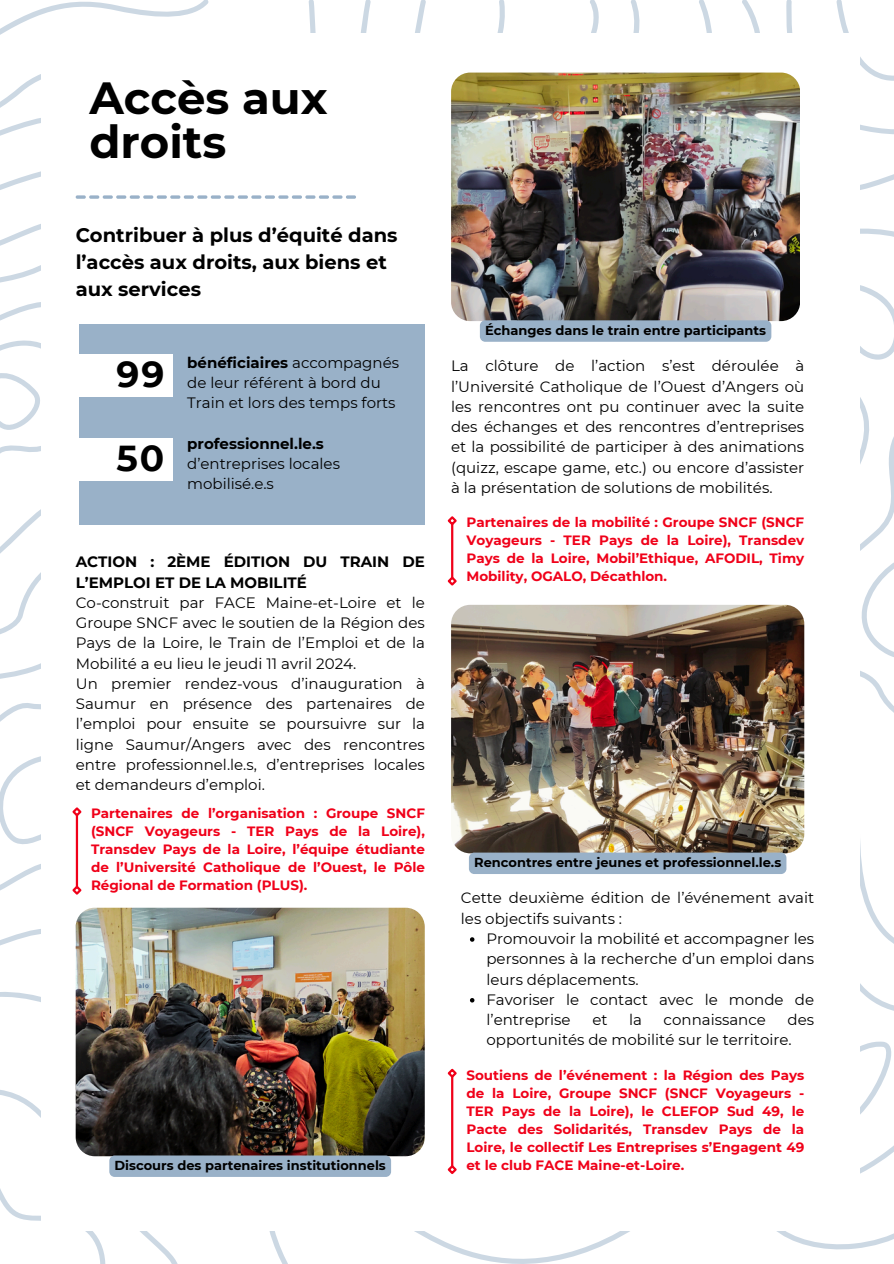
<style>
.page{position:relative;width:894px;height:1264px;background:#fff}
.page>*{position:absolute;margin:0;border:0;box-sizing:border-box;transform-origin:0 0}
.t1{font:700 45px/43.8px "Montserrat";color:#000}
.t2{font:700 36px "Montserrat";color:#000}
.t3{font:700 19.5px/27px "Montserrat";color:#000}
.t4{font:15px/20.2px "Montserrat";color:#000}
.t5{font:700 13.5px/18px "Montserrat";color:#f00019;text-align:justify}
.t6{font:700 13.05px "Montserrat";color:#000}
.s1{font-weight:700}
</style>
<div class="page">
<svg style="left:0;top:0;width:426px;height:190px"></svg>
<svg style="left:414px;top:1231px;width:479px;height:32px"></svg>
<svg style="left:742px;top:0;width:151px;height:190px"></svg>
<svg style="left:860px;top:285px;width:33px;height:427px"></svg>
<svg style="left:860px;top:1041px;width:32px;height:74px"></svg>
<svg style="left:0;top:340px;width:41px;height:197px"></svg>
<svg style="left:0;top:756px;width:41px;height:175px"></svg>
<div style="left:42px;top:33px;width:817px;height:1197px;background:#fff"></div>
<svg style="left:76px;top:195px;width:280px;height:4px"></svg>
<img style="left:76px;top:907px;width:348px;height:249px;border-radius:19px">
<svg style="left:0;top:1144px;width:391px;height:119px"></svg>
<div style="left:80px;top:324px;width:344px;height:200px;background:#99b1c8"></div>
<div style="left:76px;top:438px;width:96px;height:42px;background:#fff"></div>
<div style="left:76px;top:354px;width:96px;height:43px;background:#fff"></div>
<hr style="left:76px;top:814px;width:2px;height:73px;background:#f00019">
<svg style="left:72px;top:883px;width:10px;height:12px"></svg>
<svg style="left:72px;top:807px;width:10px;height:11px"></svg>
<hr style="left:451px;top:1076px;width:2px;height:90px;background:#f00019">
<svg style="left:447px;top:1162px;width:10px;height:12px"></svg>
<svg style="left:447px;top:1068px;width:10px;height:11px"></svg>
<svg style="left:470px;top:998px;width:4px;height:4px"></svg>
<hr style="left:451px;top:523px;width:2px;height:55px;background:#f00019">
<svg style="left:447px;top:574px;width:10px;height:12px"></svg>
<svg style="left:447px;top:516px;width:10px;height:11px"></svg>
<img style="left:451px;top:605px;width:353px;height:248px;border-radius:19px">
<div style="left:469px;top:852px;width:317px;height:22px;background:#99b1c8;border-radius:5px"></div>
<img style="left:451px;top:73px;width:348px;height:248px;border-radius:19px">
<div style="left:479px;top:320px;width:292px;height:22px;background:#99b1c8;border-radius:5px"></div>
<p class="t1" style="left:89px;top:76px;width:240px">Accès aux droits</p>
<p class="t3" style="left:76px;top:221px;width:323px">Contribuer à plus d’équité dans l’accès aux droits, aux biens et aux services</p>
<h3 class="t2" style="left:117px;top:352px;width:49px">99</h3>
<h3 class="t2" style="left:117px;top:435px;width:49px">50</h3>
<p class="t4" style="left:187px;top:352px;width:213px"><span class="s1">bénéficiaires</span> accompagnés de leur référent à bord du<br>Train et lors des temps forts</p>
<h2 class="t4" style="left:187px;top:433px;width:154px"><span class="s1">professionnel.le.s </span>d’entreprises locales mobilisé.e.s</h2>
<h3 class="t4" style="left:76px;top:552px;width:350px"><span class="s1">ACTION : 2ÈME ÉDITION DU TRAIN DE L’EMPLOI ET DE LA MOBILITÉ<br></span>Co-construit par FACE Maine-et-Loire et le Groupe SNCF avec le soutien de la Région des Pays de la Loire, le Train de l’Emploi et de la Mobilité a eu lieu le jeudi 11 avril 2024.<br>Un premier rendez-vous d’inauguration à Saumur en présence des partenaires de l’emploi pour ensuite se poursuivre sur la ligne Saumur/Angers avec des rencontres entre professionnel.le.s, d’entreprises locales et demandeurs d’emploi.</h3>
<p class="t5" style="left:91px;top:804px;width:335px">Partenaires de l’organisation : Groupe SNCF (SNCF Voyageurs - TER Pays de la Loire), Transdev Pays de la Loire, l’équipe étudiante de l’Université Catholique de l’Ouest, le Pôle Régional de Formation (PLUS).</p>
<h1 class="t6" style="left:114px;top:1157px;width:273px">Discours des partenaires institutionnels</h1>
<p class="t6" style="left:485px;top:322px;width:282px">Échanges dans le train entre participants</p>
<p class="t4" style="left:451px;top:356px;width:354px;text-align:justify">La clôture de l’action s’est déroulée à l’Université Catholique de l’Ouest d’Angers où les rencontres ont pu continuer avec la suite des échanges et des rencontres d’entreprises et la possibilité de participer à des animations (quizz, escape game, etc.) ou encore d’assister à la présentation de solutions de mobilités.</p>
<p class="t5" style="left:466px;top:513px;width:339px">Partenaires de la mobilité : Groupe SNCF (SNCF Voyageurs - TER Pays de la Loire), Transdev Pays de la Loire, Mobil’Ethique, AFODIL, Timy Mobility, OGALO, Décathlon.</p>
<p class="t6" style="left:474px;top:854px;width:308px">Rencontres entre jeunes et professionnel.le.s</p>
<h3 class="t4" style="left:461px;top:888px;width:354px">Cette deuxième édition de l’événement avait les objectifs suivants :</h3>
<p class="t4" style="left:486px;top:928px;width:329px;text-align:justify">Promouvoir la mobilité et accompagner les personnes à la recherche d’un emploi dans leurs déplacements.</p>
<p class="t4" style="left:486px;top:989px;width:329px">Favoriser le contact avec le monde de l’entreprise</p>
<p class="t4" style="left:486px;top:1009px;width:329px;text-indent:301px">des opportunités de mobilité sur le territoire.</p>
<p class="t4" style="left:592px;top:1009px;width:17px">et</p>
<p class="t4" style="left:629px;top:1009px;width:14px">la</p>
<p class="t4" style="left:663px;top:1009px;width:104px">connaissance</p>
<p class="t5" style="left:466px;top:1065px;width:339px">Soutiens de l’événement : la Région des Pays de la Loire, Groupe SNCF (SNCF Voyageurs - TER Pays de la Loire), le CLEFOP Sud 49, le Pacte des Solidarités, Transdev Pays de la Loire, le collectif Les Entreprises s’Engagent 49 et le club FACE Maine-et-Loire.</p>
</div>
